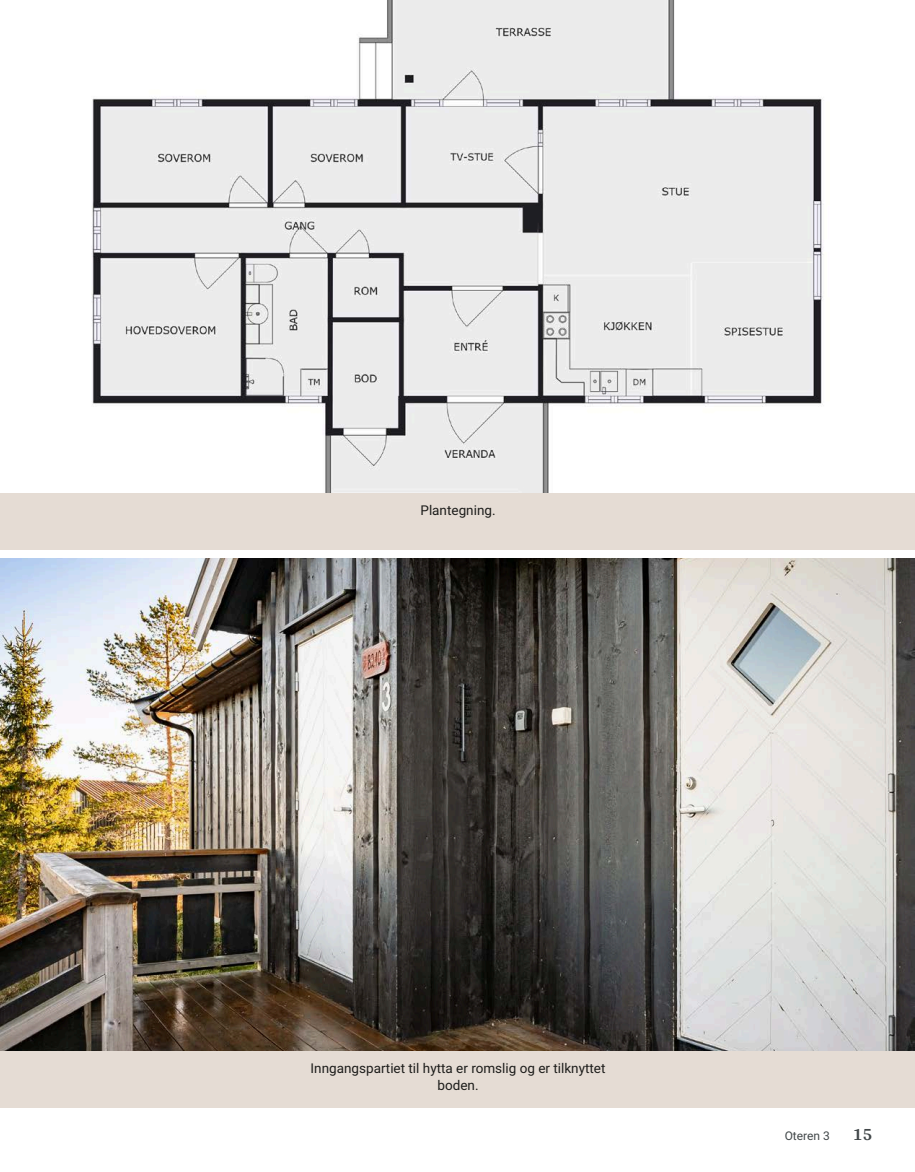
<style>
.page{position:relative;width:915px;height:1172px;background:#fff}
.page>*{position:absolute;margin:0;border:0;box-sizing:border-box;transform-origin:0 0}
.t1{font:700 18px "Arya";color:#414749}
.t2{font:13.5px/16.5px "Roboto Vitec";color:#1d1d1b;text-align:center}
.t3{font:12px "Roboto Vitec";color:#414749}
</style>
<div class="page">
<div style="left:0;top:492px;width:914px;height:58px;background:#e5dcd4"></div>
<div style="left:0;top:1050px;width:914px;height:58px;background:#e5dcd4"></div>
<img style="left:92px;top:0;width:732px;height:492px">
<img style="left:0;top:558px;width:914px;height:492px">
<p class="t2" style="left:420px;top:501px;width:77px">Plantegning.</p>
<p class="t2" style="left:310px;top:1060px;width:296px">Inngangspartiet til hytta er romslig og er tilknyttet boden.</p>
<p class="t3" style="left:784px;top:1127px;width:47px">Oteren 3</p>
<h1 class="t1" style="left:852px;top:1123px;width:21px">15</h1>
</div>
